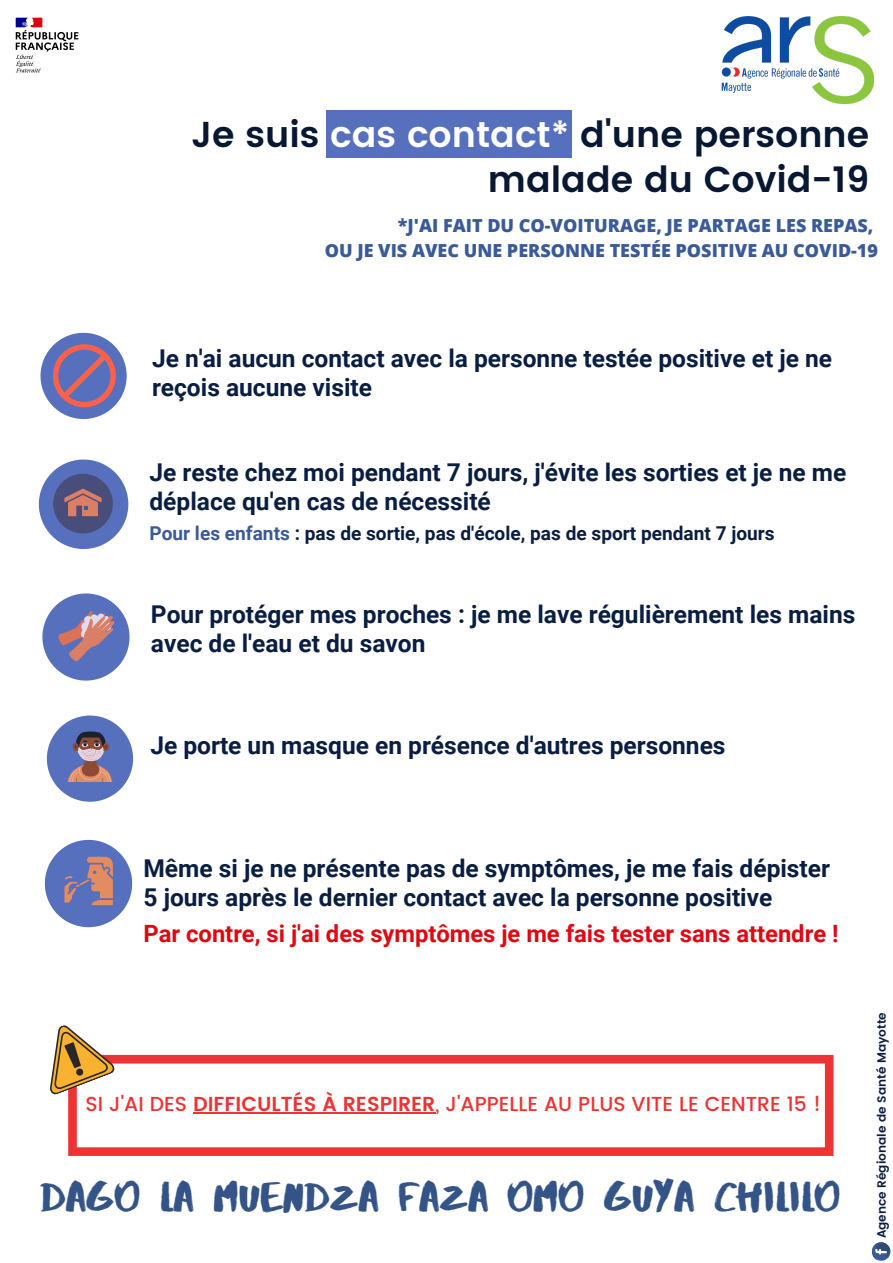
<style>
.page{position:relative;width:893px;height:1263px;background:#fff}
.page>*{position:absolute;margin:0;border:0;box-sizing:border-box;transform-origin:0 0}
.t1{font:42px "Abys";letter-spacing:.01em;color:#345387}
.t2{font:600 36px/45px "Poppins";color:#081833;text-align:right}
.t3{font:700 24.53px/29.1px "Roboto";color:#0a1e42}
.t4{font:700 23.77px "Roboto";color:#e10612}
.t5{font:500 20.25px "Poppins";color:#ed3333}
.t6{font:700 19.05px "Roboto";color:#0a1e42}
.t7{font:800 18px "Open Sans";color:#3a5a98}
.t8{font:600 12px "Poppins";color:#0a1e42}
.s1{color:#fff}
.s2{color:#3a5a98}
.s3{font-weight:600}
</style>
<div class="page">
<img style="left:722px;top:16px;width:151px;height:87px">
<img style="left:15px;top:17px;width:64px;height:56px">
<div style="left:326px;top:110px;width:246px;height:48px;background:#5770be"></div>
<svg style="left:39px;top:459px;width:89px;height:90px"></svg>
<svg style="left:42px;top:593px;width:87px;height:87px"></svg>
<svg style="left:47px;top:715px;width:86px;height:87px"></svg>
<svg style="left:45px;top:840px;width:87px;height:87px"></svg>
<svg style="left:68px;top:1055px;width:765px;height:101px"></svg>
<svg style="left:872px;top:1242px;width:19px;height:19px"></svg>
<svg style="left:50px;top:1025px;width:66px;height:71px"></svg>
<svg style="left:40px;top:333px;width:87px;height:86px"></svg>
<hr style="left:193px;top:1112px;width:242px;height:2px;background:#ed3333">
<p class="t2" style="left:191px;top:112px;width:679px">Je suis <span class="s1">cas contact*</span> d'une personne malade du Covid-19</p>
<p class="t7" style="left:398px;top:213px;width:477px">*J'AI FAIT DU CO-VOITURAGE, JE PARTAGE LES REPAS,</p>
<p class="t7" style="left:325px;top:237px;width:555px">OU JE VIS AVEC UNE PERSONNE TESTÉE POSITIVE AU COVID-19</p>
<p class="t3" style="left:152px;top:344px;width:681px">Je n'ai aucun contact avec la personne testée positive et je ne reçois aucune visite</p>
<p class="t3" style="left:149px;top:458px;width:698px">Je reste chez moi pendant 7 jours, j'évite les sorties et je ne me déplace qu'en cas de nécessité</p>
<p class="t6" style="left:149px;top:522px;width:626px"><span class="s2">Pour les enfants</span> : pas de sortie, pas d'école, pas de sport pendant 7 jours</p>
<p class="t3" style="left:151px;top:600px;width:706px">Pour protéger mes proches : je me lave régulièrement les mains avec de l'eau et du savon</p>
<p class="t3" style="left:150px;top:731px;width:576px">Je porte un masque en présence d'autres personnes</p>
<p class="t3" style="left:143px;top:854px;width:688px">Même si je ne présente pas de symptômes, je me fais dépister<br>5 jours après le dernier contact avec la personne positive</p>
<p class="t4" style="left:143px;top:920px;width:696px">Par contre, si j'ai des symptômes je me fais tester sans attendre !</p>
<p class="t5" style="left:86px;top:1092px;width:737px">SI J'AI DES <span class="s3">DIFFICULTÉS À RESPIRER</span>, J'APPELLE AU PLUS VITE LE CENTRE 15 !</p>
<p class="t1" style="left:40px;top:1171px;width:800px">DAGO LA MUENDZA FAZA OMO GUYA CHILILO</p>
<p class="t8" style="left:874px;top:1238px;width:228px;rotate:-90deg">Agence Régionale de Santé Mayotte</p>
</div>
